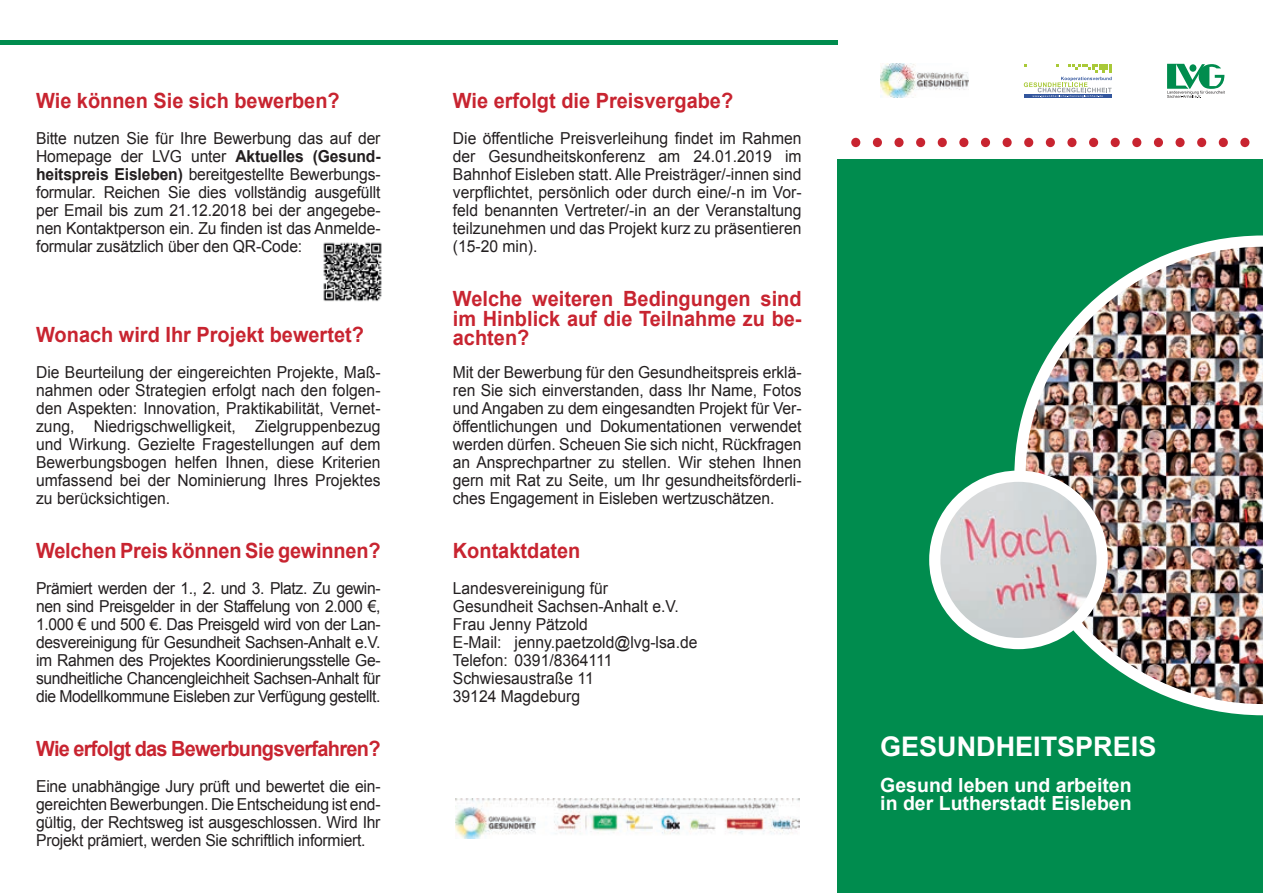
<style>
.page{position:relative;width:1263px;height:893px;background:#fff}
.page>*{position:absolute;margin:0;border:0;box-sizing:border-box;transform-origin:0 0}
.t1{font:700 27px "Arial";color:#fff}
.t2{font:700 21px/19.5px "Arial";color:#c82430;text-align:justify;scale:.95 1}
.t3{font:700 21px "Arial";letter-spacing:-.035em;color:#c82430;scale:.95 1}
.t4{font:700 19.5px/18px "Arial";color:#fff}
.t5{font:16.5px/18px "Arial";color:#231f20;text-align:justify;scale:.95 1}
.s1{font-weight:700}
</style>
<div class="page">
<div style="left:838px;top:159px;width:425px;height:734px;background:#008c4e"></div>
<img style="left:1014px;top:235px;width:249px;height:480px">
<div style="left:0;top:40px;width:838px;height:5px;background:#008c4e"></div>
<img style="left:880px;top:64px;width:88px;height:34px">
<svg style="left:1024px;top:64px;width:87px;height:34px"></svg>
<svg style="left:1167px;top:64px;width:58px;height:34px"></svg>
<img style="left:455px;top:798px;width:344px;height:40px">
<img style="left:935px;top:476px;width:167px;height:167px;border-radius:84px">
<div style="left:929px;top:471px;width:179px;height:178px;border:11px solid #fff;border-radius:50%"></div>
<img style="left:323px;top:242px;width:59px;height:60px">
<div style="left:851px;top:138px;width:9px;height:9px;background:#c82430;border-radius:50%"></div>
<div style="left:873px;top:138px;width:9px;height:9px;background:#c82430;border-radius:50%"></div>
<div style="left:894px;top:138px;width:9px;height:9px;background:#c82430;border-radius:50%"></div>
<div style="left:916px;top:138px;width:9px;height:9px;background:#c82430;border-radius:50%"></div>
<div style="left:938px;top:138px;width:9px;height:9px;background:#c82430;border-radius:50%"></div>
<div style="left:959px;top:138px;width:9px;height:9px;background:#c82430;border-radius:50%"></div>
<div style="left:981px;top:138px;width:9px;height:9px;background:#c82430;border-radius:50%"></div>
<div style="left:1002px;top:138px;width:10px;height:9px;background:#c82430;border-radius:50%"></div>
<div style="left:1024px;top:138px;width:9px;height:9px;background:#c82430;border-radius:50%"></div>
<div style="left:1046px;top:138px;width:9px;height:9px;background:#c82430;border-radius:50%"></div>
<div style="left:1067px;top:138px;width:9px;height:9px;background:#c82430;border-radius:50%"></div>
<div style="left:1089px;top:138px;width:9px;height:9px;background:#c82430;border-radius:50%"></div>
<div style="left:1111px;top:138px;width:9px;height:9px;background:#c82430;border-radius:50%"></div>
<div style="left:1132px;top:138px;width:9px;height:9px;background:#c82430;border-radius:50%"></div>
<div style="left:1154px;top:138px;width:9px;height:9px;background:#c82430;border-radius:50%"></div>
<div style="left:1175px;top:138px;width:9px;height:9px;background:#c82430;border-radius:50%"></div>
<div style="left:1197px;top:138px;width:9px;height:9px;background:#c82430;border-radius:50%"></div>
<div style="left:1219px;top:138px;width:9px;height:9px;background:#c82430;border-radius:50%"></div>
<div style="left:1240px;top:138px;width:9px;height:9px;background:#c82430;border-radius:50%"></div>
<p class="t2" style="left:36px;top:92px;width:321px">Wie können Sie sich bewerben?</p>
<p class="t5" style="left:36px;top:129px;width:364px">Bitte nutzen Sie für Ihre Bewerbung das auf der Homepage der LVG unter <span class="s1">Aktuelles (Gesund&shy;heitspreis Eisleben)</span> bereitgestellte Bewerbungs&shy;formular. Reichen Sie dies vollständig ausgefüllt per Email bis zum 21.12.2018 bei der angegebe&shy;nen Kontaktperson ein. Zu finden ist das Anmelde&shy;formular zusätzlich über den QR-Code:</p>
<p class="t2" style="left:36px;top:326px;width:347px">Wonach wird Ihr Projekt bewertet?</p>
<p class="t5" style="left:36px;top:363px;width:364px">Die Beurteilung der eingereichten Projekte, Maß&shy;nahmen oder Strategien erfolgt nach den folgen&shy;den Aspekten: Innovation, Praktikabilität, Vernet&shy;zung, Niedrigschwelligkeit, Zielgruppenbezug und Wirkung. Gezielte Fragestellungen auf dem Bewerbungsbogen helfen Ihnen, diese Kriterien umfassend bei der Nominierung Ihres Projektes zu berücksichtigen.</p>
<p class="t2" style="left:36px;top:542px;width:364px">Welchen Preis können Sie gewinnen?</p>
<p class="t5" style="left:36px;top:579px;width:364px">Prämiert werden der 1., 2. und 3. Platz. Zu gewin&shy;nen sind Preisgelder in der Staffelung von 2.000 €, 1.000 € und 500 €. Das Preisgeld wird von der Lan&shy;desvereinigung für Gesundheit Sachsen-Anhalt e.V. im Rahmen des Projektes Koordinierungsstelle Ge&shy;sundheitliche Chancengleichheit Sachsen-Anhalt für die Modellkommune Eisleben zur Verfügung gestellt.</p>
<p class="t3" style="left:36px;top:735px;width:364px">Wie erfolgt das Bewerbungsverfahren?</p>
<p class="t5" style="left:36px;top:777px;width:364px">Eine unabhängige Jury prüft und bewertet die ein&shy;gereichten Bewerbungen. Die Entscheidung ist end&shy;gültig, der Rechtsweg ist ausgeschlossen. Wird Ihr Projekt prämiert, werden Sie schriftlich informiert.</p>
<p class="t2" style="left:453px;top:92px;width:297px">Wie erfolgt die Preisvergabe?</p>
<p class="t5" style="left:453px;top:129px;width:369px">Die öffentliche Preisverleihung findet im Rahmen der Gesundheitskonferenz am 24.01.2019 im Bahnhof Eisleben statt. Alle Preisträger/-innen sind verpflichtet, persönlich oder durch eine/-n im Vor&shy;feld benannten Vertreter/-in an der Veranstaltung teilzunehmen und das Projekt kurz zu präsentieren (15-20 min).</p>
<p class="t2" style="left:453px;top:290px;width:369px">Welche weiteren Bedingungen sind im Hinblick auf die Teilnahme zu be&shy;achten?</p>
<p class="t5" style="left:453px;top:363px;width:369px">Mit der Bewerbung für den Gesundheitspreis erklä&shy;ren Sie sich einverstanden, dass Ihr Name, Fotos und Angaben zu dem eingesandten Projekt für Ver&shy;öffentlichungen und Dokumentationen verwendet werden dürfen. Scheuen Sie sich nicht, Rückfragen an Ansprechpartner zu stellen. Wir stehen Ihnen gern mit Rat zu Seite, um Ihr gesundheitsförderli&shy;ches Engagement in Eisleben wertzuschätzen.</p>
<p class="t2" style="left:453px;top:542px;width:136px">Kontaktdaten</p>
<p class="t5" style="left:453px;top:579px;width:259px;text-align:left">Landesvereinigung für<br>Gesundheit Sachsen-Anhalt e.V.<br>Frau Jenny Pätzold<br>E-Mail: jenny.paetzold@lvg-lsa.de<br>Telefon: 0391/8364111<br>Schwiesaustraße 11<br>39124 Magdeburg</p>
<h1 class="t1" style="left:880px;top:729px;width:278px">GESUNDHEITSPREIS</h1>
<p class="t4" style="left:880px;top:777px;width:253px">Gesund leben und arbeiten in der Lutherstadt Eisleben</p>
</div>
